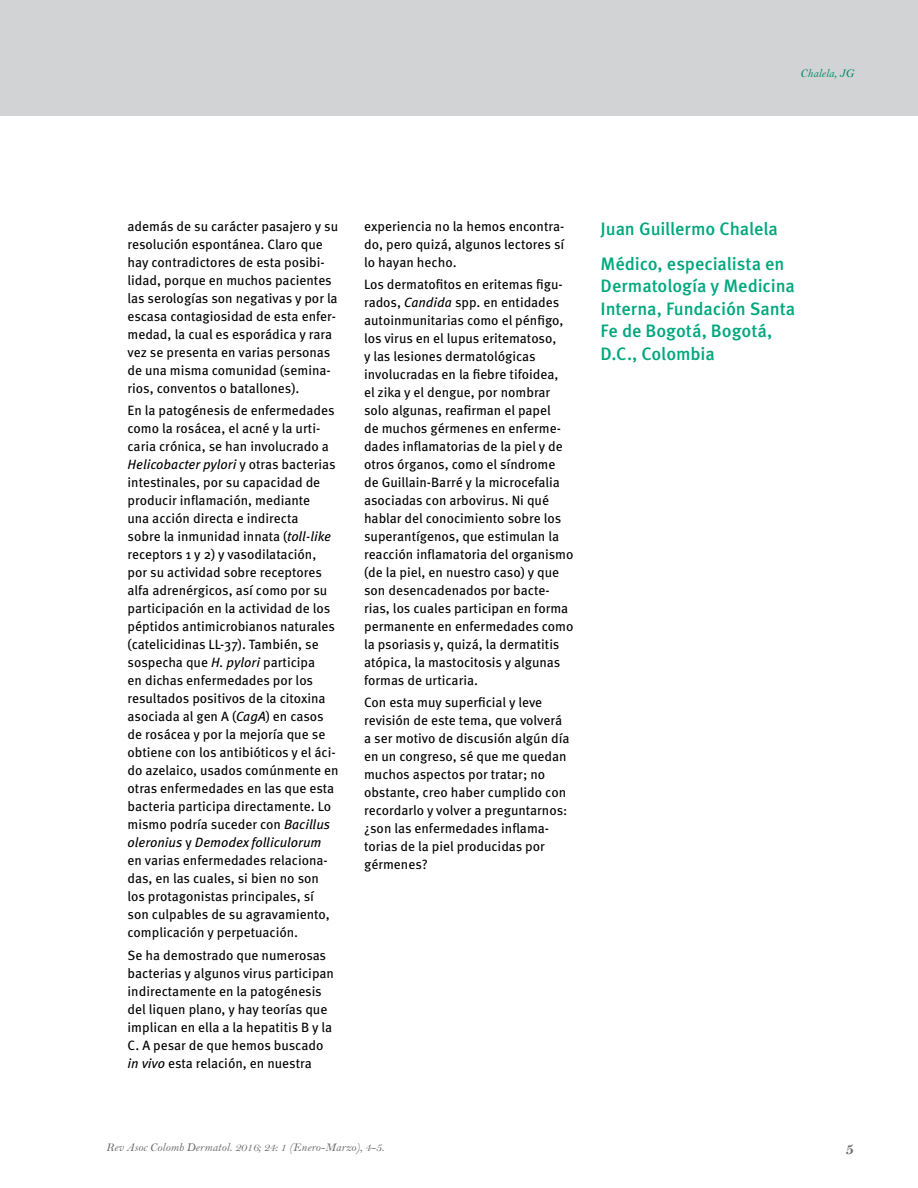
<style>
.page{position:relative;width:918px;height:1188px;background:#fff}
.page>*{position:absolute;margin:0;border:0;box-sizing:border-box;transform-origin:0 0}
.t1{font:500 18px/22.5px "Meta Pro";letter-spacing:-.005em;color:#00a77e}
.t2{font:16.5px "Bell MT Bold";color:#6d6e71}
.t3{font:13.5px/18px "Meta Pro";color:#000}
.t4{font:12px "Bell MT Italic";color:#6d6e71}
.t5{font:12px "Bell MT Italic";color:#008d6a}
.s1{font-style:italic}
</style>
<div class="page">
<div style="left:0;top:0;width:918px;height:115px;background:#d1d3d4"></div>
<p class="t5" style="left:800px;top:66px;width:55px">Chalela, JG</p>
<p class="t3" style="left:128px;top:218px;width:212px">además de su carácter pasajero y su resolución espontánea. Claro que hay contradictores de esta posibi&shy;lidad, porque en muchos pacientes las serologías son negativas y por la escasa contagiosidad de esta enfer&shy;medad, la cual es esporádica y rara vez se presenta en varias personas de una misma comunidad (semina&shy;rios, conventos o batallones).</p>
<p class="t3" style="left:128px;top:402px;width:213px">En la patogénesis de enfermedades como la rosácea, el acné y la urti&shy;caria crónica, se han involucrado a <span class="s1">Helicobacter pylori</span> y otras bacterias intestinales, por su capacidad de producir inflamación, mediante<br>una acción directa e indirecta<br>sobre la inmunidad innata (<span class="s1">toll-like </span>receptors 1 y 2) y vasodilatación, por su actividad sobre receptores alfa adrenérgicos, así como por su participación en la actividad de los péptidos antimicrobianos naturales (catelicidinas LL-37). También, se sospecha que <span class="s1">H. pylori</span> participa<br>en dichas enfermedades por los resultados positivos de la citoxina asociada al gen A (<span class="s1">CagA</span>) en casos de rosácea y por la mejoría que se obtiene con los antibióticos y el áci&shy;do azelaico, usados comúnmente en otras enfermedades en las que esta bacteria participa directamente. Lo mismo podría suceder con <span class="s1">Bacillus oleronius</span> y <span class="s1">Demodex folliculorum </span>en varias enfermedades relaciona&shy;das, en las cuales, si bien no son los protagonistas principales, sí son culpables de su agravamiento, complicación y perpetuación.</p>
<p class="t3" style="left:128px;top:946px;width:208px">Se ha demostrado que numerosas bacterias y algunos virus participan indirectamente en la patogénesis del liquen plano, y hay teorías que implican en ella a la hepatitis B y la C. A pesar de que hemos buscado <span class="s1">in vivo</span> esta relación, en nuestra</p>
<p class="t3" style="left:364px;top:218px;width:202px;text-align:justify">experiencia no la hemos encontra&shy;do, pero quizá, algunos lectores sí lo hayan hecho.</p>
<p class="t3" style="left:364px;top:276px;width:211px">Los dermatofitos en eritemas figu&shy;rados, <span class="s1">Candida</span> spp. en entidades autoinmunitarias como el pénfigo, los virus en el lupus eritematoso,<br>y las lesiones dermatológicas involucradas en la fiebre tifoidea,<br>el zika y el dengue, por nombrar solo algunas, reafirman el papel<br>de muchos gérmenes en enferme&shy;dades inflamatorias de la piel y de otros órganos, como el síndrome<br>de Guillain-Barré y la microcefalia asociadas con arbovirus. Ni qué hablar del conocimiento sobre los superantígenos, que estimulan la reacción inflamatoria del organismo (de la piel, en nuestro caso) y que son desencadenados por bacte&shy;rias, los cuales participan en forma permanente en enfermedades como la psoriasis y, quizá, la dermatitis atópica, la mastocitosis y algunas formas de urticaria.</p>
<p class="t3" style="left:364px;top:694px;width:207px">Con esta muy superficial y leve revisión de este tema, que volverá a ser motivo de discusión algún día en un congreso, sé que me quedan muchos aspectos por tratar; no obstante, creo haber cumplido con recordarlo y volver a preguntarnos: ¿son las enfermedades inflama&shy;torias de la piel producidas por gérmenes?</p>
<h1 class="t1" style="left:601px;top:211px;width:185px;line-height:35.2px">Juan Guillermo Chalela<br>Médico, especialista en</h1>
<h1 class="t1" style="left:601px;top:276px;width:196px">Dermatología y Medicina<br>Interna, Fundación Santa<br>Fe de Bogotá, Bogotá,<br>D.C., Colombia</h1>
<p class="t4" style="left:106px;top:1140px;width:279px">Rev Asoc Colomb Dermatol. 2016; 24: 1 (Enero-Marzo), 4-5.</p>
<p class="t2" style="left:845px;top:1138px;width:10px">5</p>
</div>
